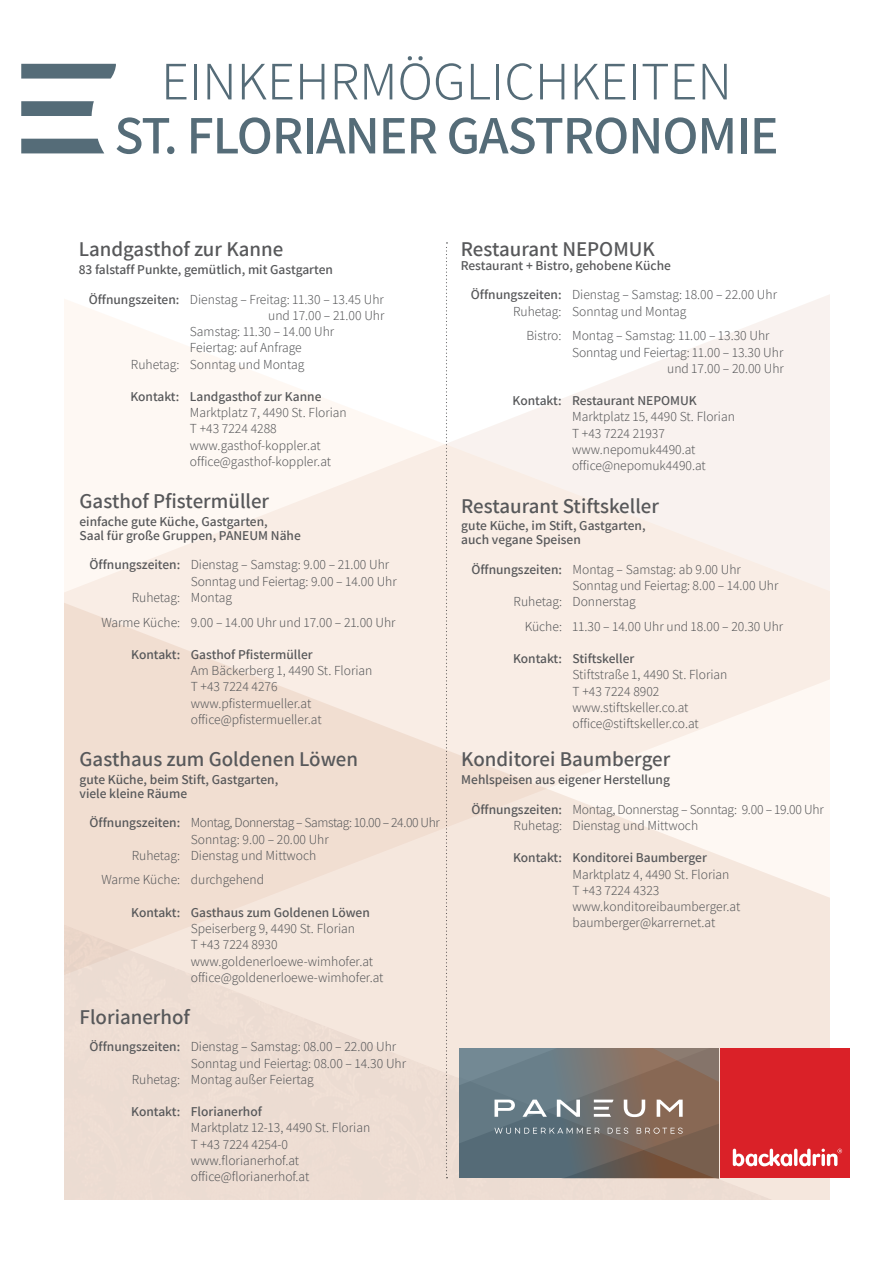
<style>
.page{position:relative;width:893px;height:1263px;background:#fff}
.page>*{position:absolute;margin:0;border:0;box-sizing:border-box;transform-origin:0 0}
.t1{font:600 54px "Assistant";letter-spacing:-.02em;color:#556c78}
.t2{font:300 54px "Assistant";color:#556c78}
.t3{font:600 21px "Assistant";color:#57585a}
.t4{font:300 13.5px/16.2px "Assistant";color:#57585a}
.t5{font:600 13.5px/29.7px "Assistant";color:#57585a}
.t6{font:300 13.5px "Assistant";letter-spacing:-.03em;color:#57585a}
.s1{font-weight:300}
.s2{font-weight:600}
</style>
<div class="page">
<svg style="left:64px;top:242px;width:766px;height:286px;fill:#fef8f3"></svg>
<svg style="left:64px;top:528px;width:766px;height:321px;fill:#f9ede5"></svg>
<img style="left:64px;top:849px;width:766px;height:350px">
<svg style="left:21px;top:64px;width:95px;height:15px"></svg>
<svg style="left:21px;top:101px;width:73px;height:15px"></svg>
<svg style="left:21px;top:139px;width:83px;height:14px"></svg>
<div style="left:721px;top:1048px;width:129px;height:130px;background:#da2128"></div>
<hr style="left:794px;top:1149px;width:3px;height:17px;background:#fff;border-radius:2px">
<svg style="left:733px;top:1149px;width:59px;height:17px"></svg>
<svg style="left:799px;top:1148px;width:43px;height:18px"></svg>
<svg style="left:459px;top:1048px;width:260px;height:130px;background:#757472"></svg>
<svg style="left:446px;top:242px;width:1px;height:936px"></svg>
<h1 class="t2" style="left:161px;top:44px;width:572px">EINKEHRMÖGLICHKEITEN</h1>
<h1 class="t1" style="left:114px;top:98px;width:666px">ST. FLORIANER GASTRONOMIE</h1>
<h2 class="t3" style="left:79px;top:235px;width:206px">Landgasthof zur Kanne</h2>
<p class="t5" style="left:89px;top:254px;width:297px;text-indent:-10px">83 falstaff Punkte, gemütlich, mit Gastgarten<br>Öffnungszeiten: <span class="s1">Dienstag – Freitag: 11.30 – 13.45 Uhr</span></p>
<p class="t4" style="left:268px;top:307px;width:118px">und 17.00 – 21.00 Uhr</p>
<p class="t4" style="left:190px;top:323px;width:146px">Samstag: 11.30 – 14.00 Uhr</p>
<p class="t4" style="left:190px;top:339px;width:113px">Feiertag: auf Anfrage</p>
<p class="t4" style="left:131px;top:355px;width:175px">Ruhetag: Sonntag und Montag</p>
<p class="t5" style="left:130px;top:381px;width:193px">Kontakt: Landgasthof zur Kanne</p>
<p class="t4" style="left:190px;top:404px;width:158px">Marktplatz 7, 4490 St. Florian<br>T +43 7224 4288 www.gasthof-koppler.at office@gasthof-koppler.at</p>
<h2 class="t3" style="left:80px;top:487px;width:191px">Gasthof Pfistermüller</h2>
<p class="t5" style="left:80px;top:514px;width:223px;line-height:13.5px">einfache gute Küche, Gastgarten,<br>Saal für große Gruppen, PANEUM Nähe</p>
<p class="t4" style="left:90px;top:556px;width:301px"><span class="s2">Öffnungszeiten:</span> Dienstag – Samstag: 9.00 – 21.00 Uhr</p>
<p class="t4" style="left:191px;top:572px;width:208px">Sonntag und Feiertag: 9.00 – 14.00 Uhr</p>
<p class="t4" style="left:132px;top:588px;width:102px">Ruhetag: Montag</p>
<p class="t4" style="left:101px;top:613px;width:296px">Warme Küche: 9.00 – 14.00 Uhr und 17.00 – 21.00 Uhr</p>
<p class="t5" style="left:131px;top:639px;width:183px">Kontakt: Gasthof Pfistermüller</p>
<p class="t4" style="left:191px;top:662px;width:183px">Am Bäckerberg 1, 4490 St. Florian<br>T +43 7224 4276 www.pfistermueller.at office@pfistermueller.at</p>
<h2 class="t3" style="left:80px;top:745px;width:280px">Gasthaus zum Goldenen Löwen</h2>
<p class="t5" style="left:80px;top:772px;width:200px;line-height:13.5px">gute Küche, beim Stift, Gastgarten, viele kleine Räume</p>
<p class="t6" style="left:90px;top:813px;width:352px"><span class="s2">Öffnungszeiten:</span> Montag, Donnerstag – Samstag: 10.00 – 24.00 Uhr</p>
<p class="t4" style="left:191px;top:830px;width:140px">Sonntag: 9.00 – 20.00 Uhr</p>
<p class="t4" style="left:132px;top:846px;width:186px">Ruhetag: Dienstag und Mittwoch</p>
<p class="t4" style="left:101px;top:871px;width:164px">Warme Küche: durchgehend</p>
<p class="t5" style="left:131px;top:897px;width:240px">Kontakt: Gasthaus zum Goldenen Löwen</p>
<p class="t4" style="left:191px;top:920px;width:194px">Speiserberg 9, 4490 St. Florian<br>T +43 7224 8930 www.goldenerloewe-wimhofer.at office@goldenerloewe-wimhofer.at</p>
<h2 class="t3" style="left:80px;top:1003px;width:112px">Florianerhof</h2>
<p class="t4" style="left:90px;top:1038px;width:308px"><span class="s2">Öffnungszeiten:</span> Dienstag – Samstag: 08.00 – 22.00 Uhr</p>
<p class="t4" style="left:191px;top:1054px;width:217px">Sonntag und Feiertag: 08.00 – 14.30 Uhr</p>
<p class="t4" style="left:132px;top:1070px;width:183px">Ruhetag: Montag außer Feiertag</p>
<p class="t5" style="left:131px;top:1096px;width:132px">Kontakt: Florianerhof</p>
<p class="t4" style="left:191px;top:1119px;width:181px">Marktplatz 12-13, 4490 St. Florian<br>T +43 7224 4254-0 www.florianerhof.at office@florianerhof.at</p>
<h2 class="t3" style="left:461px;top:235px;width:196px">Restaurant NEPOMUK</h2>
<p class="t5" style="left:471px;top:250px;width:308px;text-indent:-10px">Restaurant + Bistro, gehobene Küche<br>Öffnungszeiten: <span class="s1">Dienstag – Samstag: 18.00 – 22.00 Uhr</span></p>
<p class="t4" style="left:526px;top:298px;width:245px;line-height:24.8px;text-indent:-13px">Ruhetag: Sonntag und Montag<br>Bistro: Montag – Samstag: 11.00 – 13.30 Uhr</p>
<p class="t4" style="left:572px;top:343px;width:213px;text-align:right">Sonntag und Feiertag: 11.00 – 13.30 Uhr und 17.00 – 20.00 Uhr</p>
<p class="t5" style="left:513px;top:385px;width:186px">Kontakt: Restaurant NEPOMUK</p>
<p class="t4" style="left:572px;top:408px;width:164px">Marktplatz 15, 4490 St. Florian<br>T +43 7224 21937 www.nepomuk4490.at office@nepomuk4490.at</p>
<h2 class="t3" style="left:461px;top:491px;width:199px">Restaurant Stiftskeller</h2>
<p class="t5" style="left:461px;top:519px;width:186px;line-height:13.5px">gute Küche, im Stift, Gastgarten, auch vegane Speisen</p>
<p class="t4" style="left:471px;top:560px;width:271px"><span class="s2">Öffnungszeiten:</span> Montag – Samstag: ab 9.00 Uhr</p>
<p class="t4" style="left:573px;top:576px;width:207px">Sonntag und Feiertag: 8.00 – 14.00 Uhr</p>
<p class="t4" style="left:514px;top:593px;width:124px">Ruhetag: Donnerstag</p>
<p class="t4" style="left:525px;top:617px;width:260px">Küche: 11.30 – 14.00 Uhr und 18.00 – 20.30 Uhr</p>
<p class="t5" style="left:513px;top:643px;width:123px">Kontakt: Stiftskeller</p>
<p class="t4" style="left:573px;top:666px;width:156px">Stiftstraße 1, 4490 St. Florian<br>T +43 7224 8902 www.stiftskeller.co.at office@stiftskeller.co.at</p>
<h2 class="t3" style="left:461px;top:745px;width:210px">Konditorei Baumberger</h2>
<p class="t5" style="left:471px;top:764px;width:354px;text-indent:-10px">Mehlspeisen aus eigener Herstellung<br>Öffnungszeiten: <span class="s1">Montag, Donnerstag – Sonntag: 9.00 – 19.00 Uhr</span></p>
<p class="t4" style="left:514px;top:817px;width:186px">Ruhetag: Dienstag und Mittwoch</p>
<p class="t5" style="left:513px;top:842px;width:195px">Kontakt: Konditorei Baumberger</p>
<p class="t4" style="left:573px;top:865px;width:169px">Marktplatz 4, 4490 St. Florian<br>T +43 7224 4323 www.konditoreibaumberger.at baumberger@karrernet.at</p>
</div>
